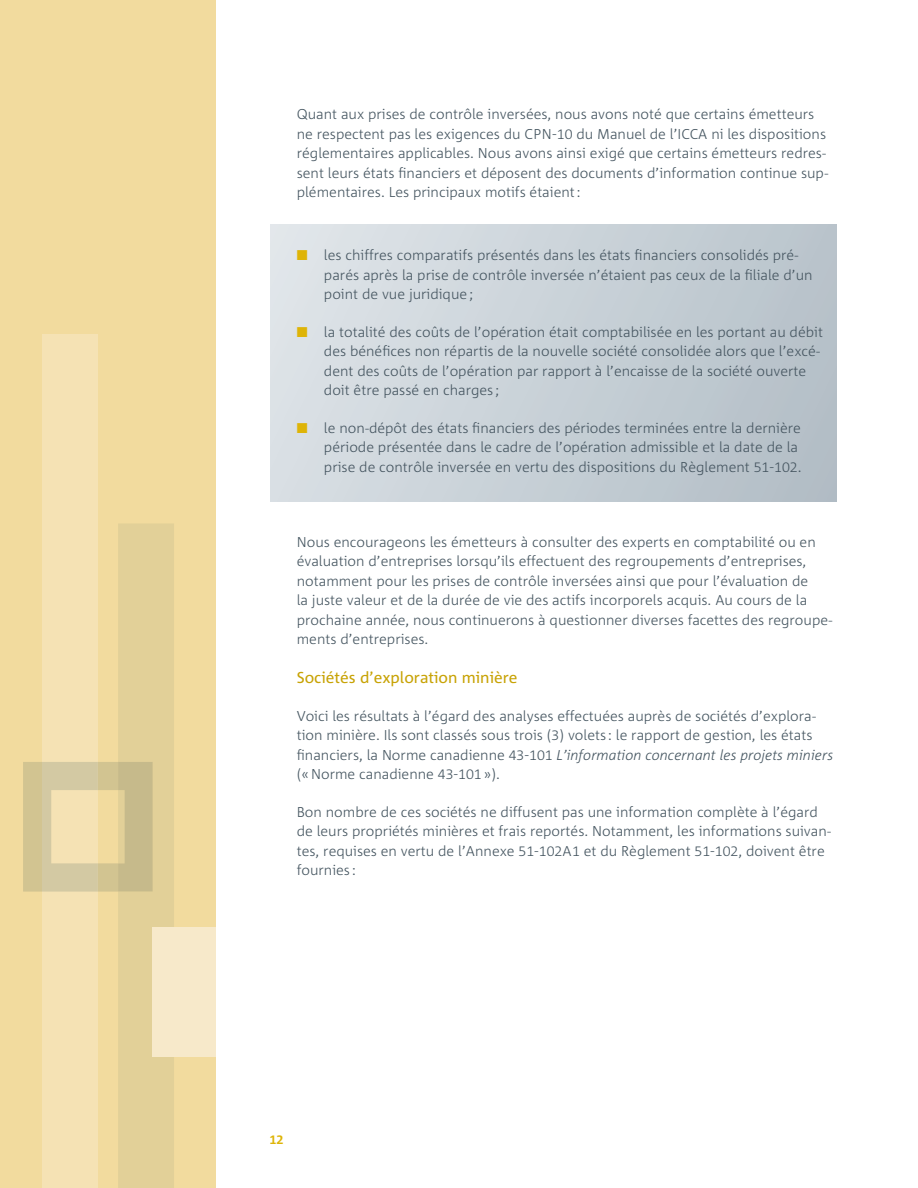
<style>
.page{position:relative;width:918px;height:1188px;background:#fff}
.page>*{position:absolute;margin:0;border:0;box-sizing:border-box;transform-origin:0 0}
.t1{font:15.75px "Corpid";color:#c8a306}
.t2{font:300 14.25px/19.5px "Corpid";color:#455560}
.t3{font:700 12.75px "Corpid Caps";color:#deb407}
.s1{font-family:"Corpid Caps"}
.s2{color:#deb407}
.s3{font-style:italic}
</style>
<div class="page">
<div style="left:0;top:0;width:216px;height:1188px;background:#f2db9e"></div>
<div style="left:42px;top:335px;width:56px;height:853px;background:#f5e2b4"></div>
<svg style="left:23px;top:524px;width:151px;height:664px"></svg>
<div style="left:153px;top:927px;width:63px;height:130px;background:#f7e9ca"></div>
<div style="left:270px;top:225px;width:566px;height:276px;background:linear-gradient(to right,#dde3e8,#b5c0c8)"></div>
<p class="t2" style="left:297px;top:105px;width:533px">Quant aux prises de contrôle inversées, nous avons noté que certains émetteurs ne respectent pas les exigences du <span class="s1">CPN-10</span> du Manuel de l’ICCA ni les dispositions réglementaires applicables. Nous avons ainsi exigé que certains émetteurs redres&shy;sent leurs états financiers et déposent des documents d’information continue sup&shy;plémentaires. Les principaux motifs étaient :</p>
<p class="t2" style="left:324px;top:246px;width:490px;text-indent:-27px"><span class="s2">■</span> les chiffres comparatifs présentés dans les états financiers consolidés pré&shy;parés après la prise de contrôle inversée n’étaient pas ceux de la filiale d’un point de vue juridique ;</p>
<p class="t2" style="left:324px;top:323px;width:500px;text-indent:-27px"><span class="s2">■</span> la totalité des coûts de l’opération était comptabilisée en les portant au débit des bénéfices non répartis de la nouvelle société consolidée alors que l’excé&shy;dent des coûts de l’opération par rapport à l’encaisse de la société ouverte doit être passé en charges ;</p>
<p class="t2" style="left:324px;top:419px;width:479px;text-indent:-27px"><span class="s2">■</span> le non-dépôt des états financiers des périodes terminées entre la dernière période présentée dans le cadre de l’opération admissible et la date de la prise de contrôle inversée en vertu des dispositions du Règlement <span class="s1">51-102</span>.</p>
<p class="t2" style="left:297px;top:533px;width:537px">Nous encourageons les émetteurs à consulter des experts en comptabilité ou en évaluation d’entreprises lorsqu’ils effectuent des regroupements d’entreprises, notamment pour les prises de contrôle inversées ainsi que pour l’évaluation de<br>la juste valeur et de la durée de vie des actifs incorporels acquis. Au cours de la prochaine année, nous continuerons à questionner diverses facettes des regroupe&shy;ments d’entreprises.</p>
<p class="t1" style="left:297px;top:670px;width:222px">Sociétés d’exploration minière</p>
<p class="t2" style="left:297px;top:707px;width:538px">Voici les résultats à l’égard des analyses effectuées auprès de sociétés d’explora&shy;tion minière. Ils sont classés sous trois (<span class="s1">3</span>) volets : le rapport de gestion, les états financiers, la Norme canadienne <span class="s1">43-101</span> <span class="s3">L’information concernant les projets miniers </span>(« Norme canadienne <span class="s1">43-101</span> »).</p>
<p class="t2" style="left:297px;top:803px;width:536px">Bon nombre de ces sociétés ne diffusent pas une information complète à l’égard de leurs propriétés minières et frais reportés. Notamment, les informations suivan&shy;tes, requises en vertu de l’Annexe <span class="s1">51-102A1</span> et du Règlement <span class="s1">51-102</span>, doivent être fournies :</p>
<p class="t3" style="left:270px;top:1135px;width:16px">12</p>
</div>
